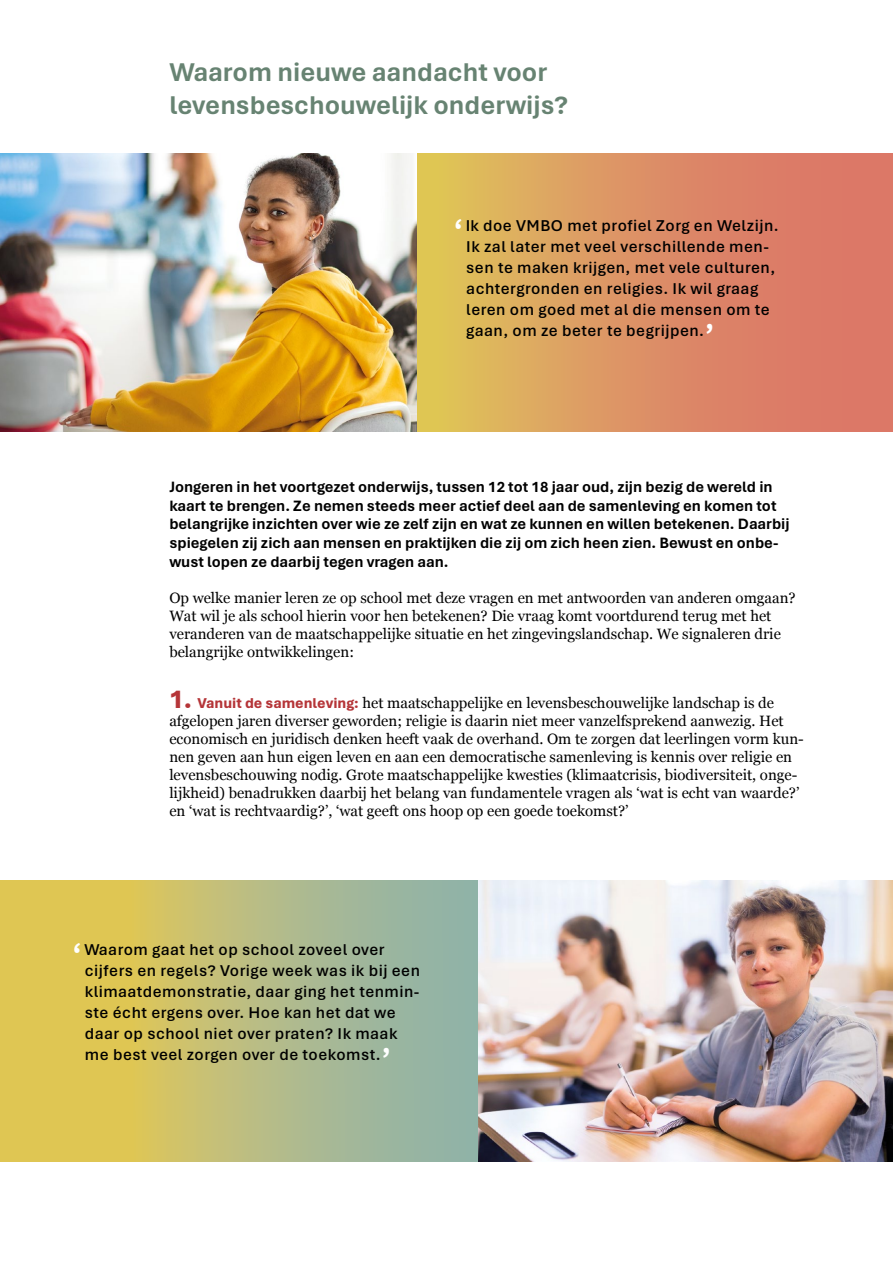
<style>
.page{position:relative;width:893px;height:1263px;background:#fff}
.page>*{position:absolute;margin:0;border:0;box-sizing:border-box;transform-origin:0 0}
.t1{font:700 27px/33px "Aptos";color:#678372}
.t2{font:600 16.5px/21px "Aptos";letter-spacing:.03em;color:#000}
.t3{font:700 15.75px/18.9px "Aptos";color:#000}
.t4{font:15px/18px "Georgia";color:#000}
.s1{font-size:36px;color:#fff}
.s2{font-family:"Aptos";font-weight:800;font-size:27px;color:#b53538}
.s3{font-family:"Aptos";font-weight:800;color:#b53538}
</style>
<div class="page">
<svg style="left:416px;top:154px;width:477px;height:278px;background:#dc9463"></svg>
<img style="left:0;top:154px;width:416px;height:278px">
<svg style="left:0;top:881px;width:478px;height:280px;background:#bdbd7b"></svg>
<img style="left:478px;top:881px;width:415px;height:280px">
<h1 class="t1" style="left:169px;top:55px;width:400px">Waarom nieuwe aandacht voor levensbeschouwelijk onderwijs?</h1>
<p class="t2" style="left:466px;top:214px;width:314px;text-indent:-13px"><span class="s1">‘</span>Ik doe VMBO met profiel Zorg en Welzijn.<br>Ik zal later met veel verschillende men&shy;sen te maken krijgen, met vele culturen, achtergronden en religies. Ik wil graag leren om goed met al die mensen om te gaan, om ze beter te begrijpen.<span class="s1">’</span></p>
<p class="t3" style="left:169px;top:476px;width:622px">Jongeren in het voortgezet onderwijs, tussen 12 tot 18 jaar oud, zijn bezig de wereld in kaart te brengen. Ze nemen steeds meer actief deel aan de samenleving en komen tot belangrijke inzichten over wie ze zelf zijn en wat ze kunnen en willen betekenen. Daarbij spiegelen zij zich aan mensen en praktijken die zij om zich heen zien. Bewust en onbe&shy;wust lopen ze daarbij tegen vragen aan.</p>
<p class="t4" style="left:169px;top:588px;width:628px">Op welke manier leren ze op school met deze vragen en met antwoorden van anderen omgaan?<br>Wat wil je als school hierin voor hen betekenen? Die vraag komt voortdurend terug met het veranderen van de maatschappelijke situatie en het zingevingslandschap. We signaleren drie belangrijke ontwikkelingen:</p>
<p class="t4" style="left:169px;top:693px;width:636px"><span class="s2">1.</span> <span class="s3">Vanuit de samenleving:</span> het maatschappelijke en levensbeschouwelijke landschap is de afgelopen jaren diverser geworden; religie is daarin niet meer vanzelfsprekend aanwezig. Het economisch en juridisch denken heeft vaak de overhand. Om te zorgen dat leerlingen vorm kun&shy;nen geven aan hun eigen leven en aan een democratische samenleving is kennis over religie en levensbeschouwing nodig. Grote maatschappelijke kwesties (klimaatcrisis, biodiversiteit, onge&shy;lijkheid) benadrukken daarbij het belang van fundamentele vragen als ‘wat is echt van waarde?’ en ‘wat is rechtvaardig?’, ‘wat geeft ons hoop op een goede toekomst?’</p>
<p class="t2" style="left:85px;top:938px;width:337px;text-indent:-13px"><span class="s1">‘</span>Waarom gaat het op school zoveel over cijfers en regels? Vorige week was ik bij een klimaatdemonstratie, daar ging het tenmin&shy;ste écht ergens over. Hoe kan het dat we daar op school niet over praten? Ik maak me best veel zorgen over de toekomst.<span class="s1">’</span></p>
</div>
